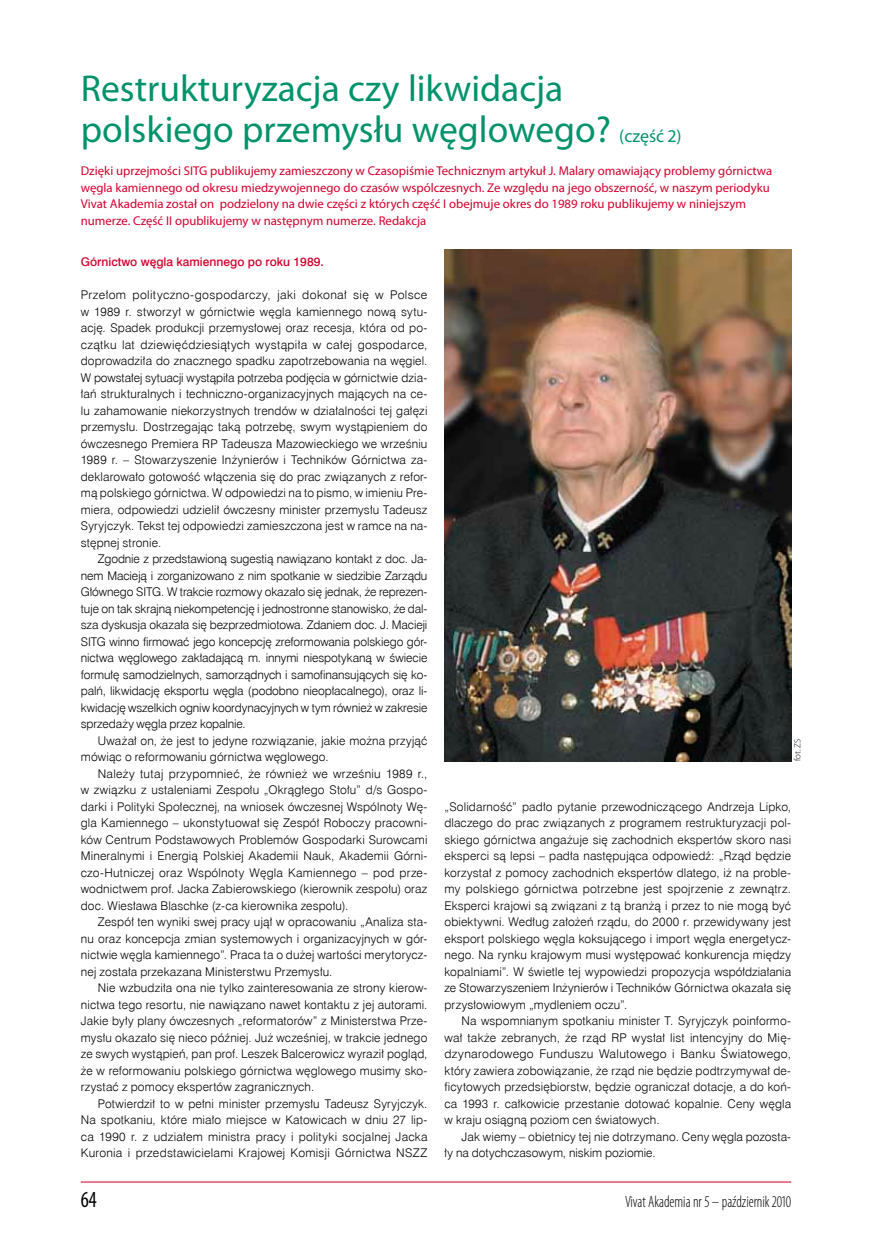
<style>
.page{position:relative;width:872px;height:1242px;background:#fff}
.page>*{position:absolute;margin:0;border:0;box-sizing:border-box;transform-origin:0 0}
.t1{font:37.5px/41.2px "Myriad Pro";color:#00936b}
.t2{font:condensed 23.1px "Myriad Pro";color:#000;scale:.91 1}
.t3{font:300 condensed 16.5px "Myriad Pro";color:#000;scale:.91 1}
.t4{font:12.75px/16.5px "Myriad Pro";color:#d2002d}
.t5{font:12px/16.5px "Swis 721 Lt EU";letter-spacing:.01em;color:#000;text-align:justify}
.t6{font:12px "Swis 721 Md EU";color:#d2002d}
.t7{font:300 9px "Myriad Pro";color:#000}
.s1{font-size:18px}
</style>
<div class="page">
<hr style="left:81px;top:1181px;width:710px;height:1px;background:#e20030">
<img style="left:444px;top:250px;width:347px;height:511px">
<h1 class="t1" style="left:81px;top:69px;width:602px">Restrukturyzacja czy likwidacja polskiego przemysłu węglowego? <span class="s1">(część 2)</span></h1>
<p class="t4" style="left:81px;top:163px;width:693px">Dzięki uprzejmości SITG publikujemy zamieszczony w Czasopiśmie Technicznym artykuł J. Malary omawiający problemy górnictwa węgla kamiennego od okresu miedzywojennego do czasów wspólczesnych. Ze względu na jego obszerność, w naszym periodyku Vivat Akademia został on podzielony na dwie części z których część I obejmuje okres do 1989 roku publikujemy w niniejszym numerze. Część II opublikujemy w następnym numerze. Redakcja</p>
<p class="t6" style="left:81px;top:254px;width:244px">Górnictwo węgla kamiennego po roku 1989.</p>
<p class="t5" style="left:81px;top:287px;width:348px">Przełom polityczno-gospodarczy, jaki dokonał się w Polsce w 1989 r. stworzył w górnictwie węgla kamiennego nową sytu&shy;ację. Spadek produkcji przemysłowej oraz recesja, która od po&shy;czątku lat dziewięćdziesiątych wystąpiła w całej gospodarce, doprowadziła do znacznego spadku zapotrzebowania na węgiel.<br>W powstałej sytuacji wystąpiła potrzeba podjęcia w górnictwie dzia&shy;łań strukturalnych i techniczno-organizacyjnych mających na ce&shy;lu zahamowanie niekorzystnych trendów w działalności tej gałęzi przemysłu. Dostrzegając taką potrzebę, swym wystąpieniem do ówczesnego Premiera RP Tadeusza Mazowieckiego we wrześniu 1989 r. – Stowarzyszenie Inżynierów i Techników Górnictwa za&shy;deklarowało gotowość włączenia się do prac związanych z refor&shy;mą polskiego górnictwa. W odpowiedzi na to pismo, w imieniu Pre&shy;miera, odpowiedzi udzielił ówczesny minister przemysłu Tadeusz Syryjczyk. Tekst tej odpowiedzi zamieszczona jest w ramce na na&shy;stępnej stronie.</p>
<p class="t5" style="left:81px;top:551px;width:348px;text-indent:17px">Zgodnie z przedstawioną sugestią nawiązano kontakt z doc. Ja&shy;nem Macieją i zorganizowano z nim spotkanie w siedzibie Zarządu Głównego SITG. W trakcie rozmowy okazało się jednak, że reprezen&shy;tuje on tak skrajną niekompetencję i jednostronne stanowisko, że dal&shy;sza dyskusja okazała się bezprzedmiotowa. Zdaniem doc. J. Macieji SITG winno firmować jego koncepcję zreformowania polskiego gór&shy;nictwa węglowego zakładającą m. innymi niespotykaną w świecie formułę samodzielnych, samorządnych i samofinansujących się ko&shy;palń, likwidację eksportu węgla (podobno nieopłacalnego), oraz li&shy;kwidację wszelkich ogniw koordynacyjnych w tym również w zakresie sprzedaży węgla przez kopalnie.</p>
<p class="t5" style="left:81px;top:732px;width:348px;text-indent:17px">Uważał on, że jest to jedyne rozwiązanie, jakie można przyjąć mówiąc o reformowaniu górnictwa węglowego.</p>
<p class="t5" style="left:81px;top:765px;width:348px;text-indent:17px">Należy tutaj przypomnieć, że również we wrześniu 1989 r., w związku z ustaleniami Zespołu „Okrągłego Stołu” d/s Gospo&shy;darki i Polityki Społecznej, na wniosek ówczesnej Wspólnoty Wę&shy;gla Kamiennego – ukonstytuował się Zespół Roboczy pracowni&shy;ków Centrum Podstawowych Problemów Gospodarki Surowcami Mineralnymi i Energią Polskiej Akademii Nauk, Akademii Górni&shy;czo-Hutniczej oraz Wspólnoty Węgla Kamiennego – pod prze&shy;wodnictwem prof. Jacka Zabierowskiego (kierownik zespołu) oraz doc. Wiesława Blaschke (z-ca kierownika zespołu).</p>
<p class="t5" style="left:81px;top:914px;width:348px;text-indent:17px">Zespół ten wyniki swej pracy ujął w opracowaniu „Analiza sta&shy;nu oraz koncepcja zmian systemowych i organizacyjnych w gór&shy;nictwie węgla kamiennego”. Praca ta o dużej wartości merytorycz&shy;nej została przekazana Ministerstwu Przemysłu.</p>
<p class="t5" style="left:81px;top:980px;width:348px;text-indent:17px">Nie wzbudziła ona nie tylko zainteresowania ze strony kierow&shy;nictwa tego resortu, nie nawiązano nawet kontaktu z jej autorami.<br>Jakie były plany ówczesnych „reformatorów” z Ministerstwa Prze&shy;mysłu okazało się nieco później. Już wcześniej, w trakcie jednego ze swych wystąpień, pan prof. Leszek Balcerowicz wyraził pogląd, że w reformowaniu polskiego górnictwa węglowego musimy sko&shy;rzystać z pomocy ekspertów zagranicznych.</p>
<p class="t5" style="left:81px;top:1095px;width:348px;text-indent:17px">Potwierdził to w pełni minister przemysłu Tadeusz Syryjczyk.<br>Na spotkaniu, które miało miejsce w Katowicach w dniu 27 lip&shy;ca 1990 r. z udziałem ministra pracy i polityki socjalnej Jacka Kuronia i przedstawicielami Krajowej Komisji Górnictwa NSZZ</p>
<p class="t7" style="left:792px;top:761px;width:24px;rotate:-90deg">fot. ZS</p>
<p class="t5" style="left:444px;top:798px;width:348px">„Solidarność” padło pytanie przewodniczącego Andrzeja Lipko, dlaczego do prac związanych z programem restrukturyzacji pol&shy;skiego górnictwa angażuje się zachodnich ekspertów skoro nasi eksperci są lepsi – padła następująca odpowiedź: „Rząd będzie korzystał z pomocy zachodnich ekspertów dlatego, iż na proble&shy;my polskiego górnictwa potrzebne jest spojrzenie z zewnątrz.<br>Eksperci krajowi są związani z tą branżą i przez to nie mogą być obiektywni. Według założeń rządu, do 2000 r. przewidywany jest eksport polskiego węgla koksującego i import węgla energetycz&shy;nego. Na rynku krajowym musi występować konkurencja między kopalniami”. W świetle tej wypowiedzi propozycja współdziałania ze Stowarzyszeniem Inżynierów i Techników Górnictwa okazała się przysłowiowym „mydleniem oczu”.</p>
<p class="t5" style="left:444px;top:1013px;width:348px;text-indent:17px">Na wspomnianym spotkaniu minister T. Syryjczyk poinformo&shy;wał także zebranych, że rząd RP wysłał list intencyjny do Mię&shy;dzynarodowego Funduszu Walutowego i Banku Światowego, który zawiera zobowiązanie, że rząd nie będzie podtrzymywał de&shy;ficytowych przedsiębiorstw, będzie ograniczał dotacje, a do koń&shy;ca 1993 r. całkowicie przestanie dotować kopalnie. Ceny węgla w kraju osiągną poziom cen światowych.</p>
<p class="t5" style="left:444px;top:1128px;width:348px;text-indent:17px">Jak wiemy – obietnicy tej nie dotrzymano. Ceny węgla pozosta&shy;ły na dotychczasowym, niskim poziomie.</p>
<h2 class="t2" style="left:81px;top:1186px;width:19px">64</h2>
<h3 class="t3" style="left:625px;top:1192px;width:184px">Vivat Akademia nr 5 – październik 2010</h3>
</div>
